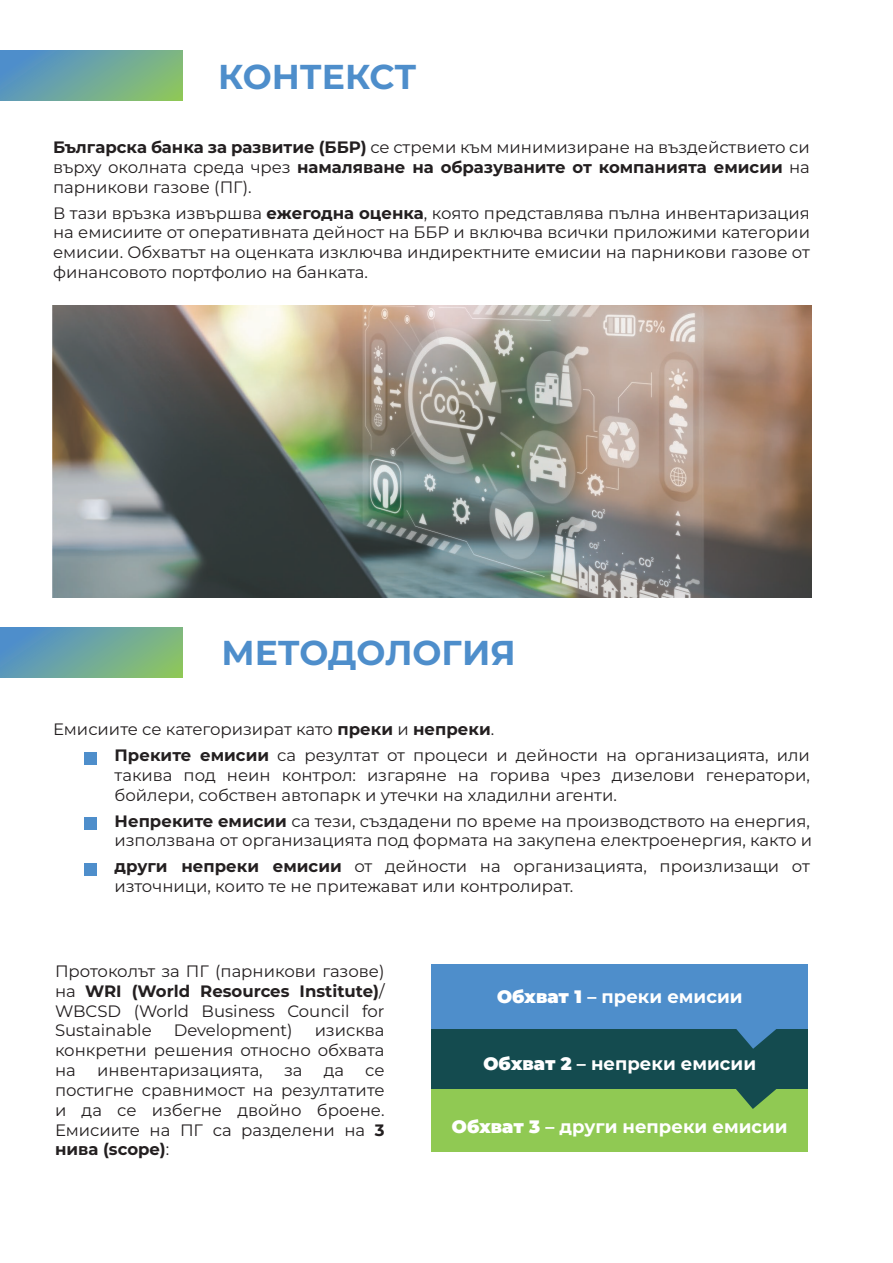
<style>
.page{position:relative;width:893px;height:1263px;background:#fff}
.page>*{position:absolute;margin:0;border:0;box-sizing:border-box;transform-origin:0 0}
.t1{font:700 34.5px "Montserrat";color:#4e8ecb}
.t2{font:700 18px "Montserrat";color:#fff}
.t3{font:16.5px/19.8px "Montserrat";color:#231f20;text-align:justify}
.s1{font-weight:700}
.s2{font-weight:900}
</style>
<div class="page">
<svg style="left:0;top:51px;width:182px;height:50px;background:#6da79d"></svg>
<svg style="left:1px;top:628px;width:182px;height:49px;background:#6da79c"></svg>
<div style="left:84px;top:752px;width:13px;height:12px;background:#4e8ecb"></div>
<div style="left:84px;top:817px;width:13px;height:13px;background:#4e8ecb"></div>
<div style="left:84px;top:863px;width:13px;height:13px;background:#4e8ecb"></div>
<div style="left:431px;top:965px;width:377px;height:64px;background:#4e8ecb"></div>
<div style="left:431px;top:1029px;width:377px;height:60px;background:#144b4f"></div>
<div style="left:431px;top:1089px;width:377px;height:63px;background:#90c953"></div>
<svg style="left:736px;top:1029px;width:40px;height:20px"></svg>
<svg style="left:736px;top:1089px;width:40px;height:20px"></svg>
<img style="left:53px;top:305px;width:758px;height:293px">
<h1 class="t1" style="left:218px;top:54px;width:200px">КОНТЕКСТ</h1>
<p class="t3" style="left:53px;top:137px;width:758px"><span class="s1">Българска банка за развитие (ББР)</span> се стреми към минимизиране на въздействието си върху околната среда чрез <span class="s1">намаляване на образуваните от компанията емисии</span> на парникови газове (ПГ).</p>
<p class="t3" style="left:53px;top:202px;width:758px">В тази връзка извършва <span class="s1">ежегодна оценка</span>, която представлява пълна инвентаризация на емисиите от оперативната дейност на ББР и включва всички приложими категории емисии. Обхватът на оценката изключва индиректните емисии на парникови газове от финансовото портфолио на банката.</p>
<h1 class="t1" style="left:222px;top:630px;width:296px">МЕТОДОЛОГИЯ</h1>
<p class="t3" style="left:115px;top:716px;width:697px;line-height:25.8px;text-indent:-61px">Емисиите се категоризират като <span class="s1">преки</span> и <span class="s1">непреки</span>.<br><span class="s1">Преките емисии</span> са резултат от процеси и дейности на организацията, или</p>
<p class="t3" style="left:115px;top:765px;width:697px">такива под неин контрол: изгаряне на горива чрез дизелови генератори, бойлери, собствен автопарк и утечки на хладилни агенти.</p>
<p class="t3" style="left:115px;top:810px;width:699px"><span class="s1">Непреките емисии</span> са тези, създадени по време на производството на енергия, използвана от организацията под формата на закупена електроенергия, както и</p>
<p class="t3" style="left:115px;top:856px;width:697px"><span class="s1">други непреки емисии</span> от дейности на организацията, произлизащи от източници, които те не притежават или контролират.</p>
<p class="t3" style="left:55px;top:961px;width:331px">Протоколът за ПГ (парникови газове) на <span class="s1">WRI (World Resources Institute)</span>/ WBCSD (World Business Council for Sustainable</p>
<p class="t3" style="left:174px;top:1020px;width:120px">Development)</p>
<p class="t3" style="left:55px;top:1020px;width:331px;text-indent:260px">изисква конкретни решения относно обхвата на</p>
<p class="t3" style="left:97px;top:1060px;width:167px">инвентаризацията,</p>
<p class="t3" style="left:284px;top:1060px;width:20px">за</p>
<p class="t3" style="left:324px;top:1060px;width:22px">да</p>
<p class="t3" style="left:55px;top:1060px;width:331px;text-indent:310px">се постигне сравнимост на резултатите и да се избегне двойно броене.<br>Емисиите на ПГ са разделени на <span class="s1">3 нива (scope)</span>:</p>
<p class="t2" style="left:497px;top:985px;width:247px"><span class="s2">Обхват 1</span> – преки емисии</p>
<p class="t2" style="left:483px;top:1051px;width:274px"><span class="s2">Обхват 2</span> – непреки емисии</p>
<p class="t2" style="left:452px;top:1114px;width:337px"><span class="s2">Обхват 3</span> – други непреки емисии</p>
</div>
